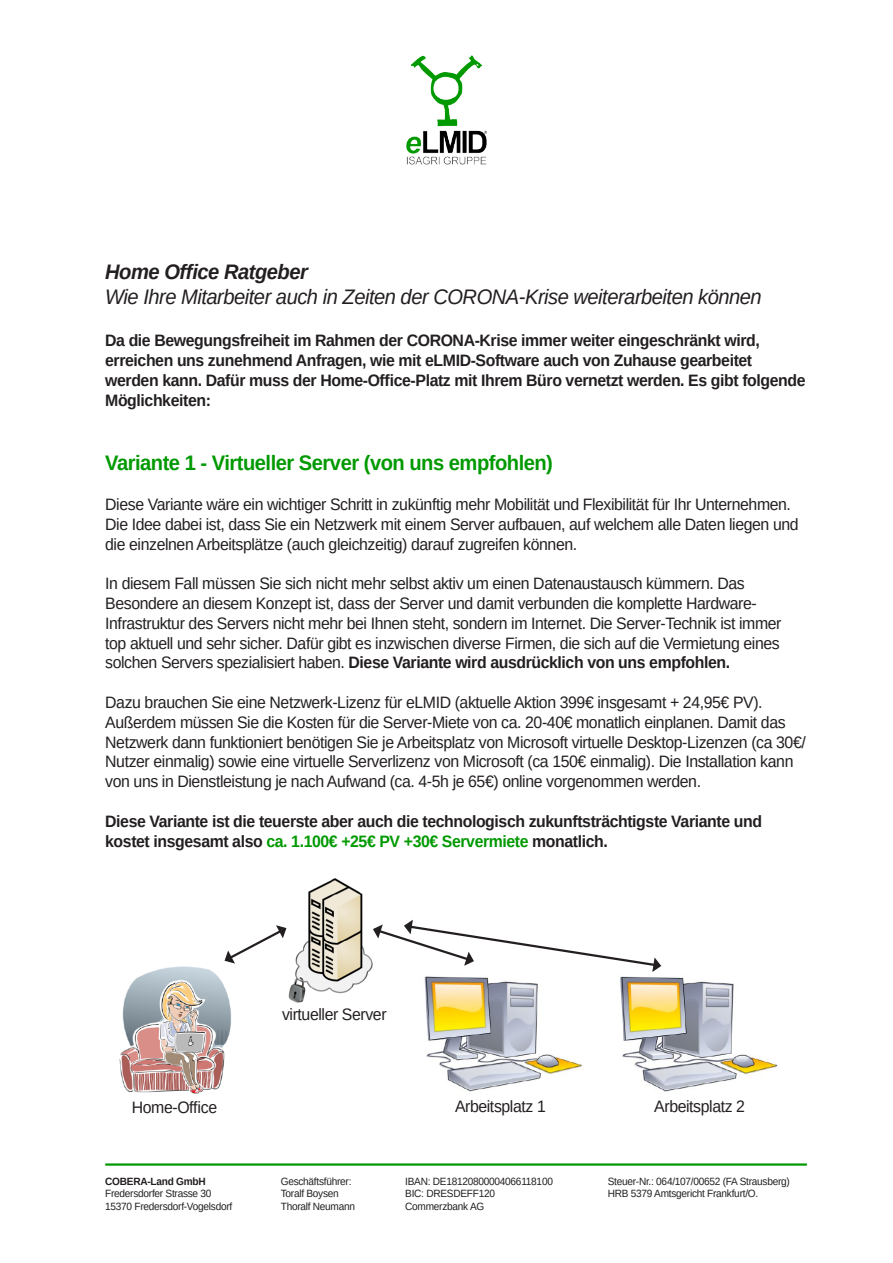
<style>
.page{position:relative;width:893px;height:1263px;background:#fff}
.page>*{position:absolute;margin:0;border:0;box-sizing:border-box;transform-origin:0 0}
.t1{font:italic 21px "Liberation Sans";letter-spacing:-.025em;color:#231f20;scale:.96 1}
.t2{font:700 21px "Liberation Sans";letter-spacing:-.025em;color:#090;scale:.96 1}
.t3{font:italic 700 21px "Liberation Sans";letter-spacing:-.025em;color:#231f20;scale:.96 1}
.t4{font:16.5px/19.8px "Liberation Sans";letter-spacing:-.025em;color:#231f20;scale:.96 1}
.t5{font:700 16.5px/19.8px "Liberation Sans";letter-spacing:-.025em;color:#231f20;scale:.96 1}
.t6{font:10.5px "Liberation Sans";letter-spacing:-.025em;color:#231f20;scale:.96 1}
.t7{font:700 10.5px "Liberation Sans";letter-spacing:-.025em;color:#231f20;scale:.96 1}
.s1{font-weight:700}
.s2{color:#090}
</style>
<div class="page">
<hr style="left:105px;top:1163px;width:702px;height:3px;background:#090">
<img style="left:406px;top:55px;width:81px;height:110px">
<img style="left:286px;top:878px;width:87px;height:125px">
<img style="left:119px;top:959px;width:116px;height:135px">
<img style="left:424px;top:976px;width:354px;height:116px">
<svg style="left:225px;top:925px;width:61px;height:38px"></svg>
<svg style="left:373px;top:920px;width:288px;height:52px"></svg>
<p class="t3" style="left:105px;top:257px;width:213px">Home Office Ratgeber</p>
<p class="t1" style="left:105px;top:283px;width:685px">Wie Ihre Mitarbeiter auch in Zeiten der CORONA-Krise weiterarbeiten können</p>
<p class="t5" style="left:105px;top:331px;width:731px">Da die Bewegungsfreiheit im Rahmen der CORONA-Krise immer weiter eingeschränkt wird, erreichen uns zunehmend Anfragen, wie mit eLMID-Software auch von Zuhause gearbeitet werden kann. Dafür muss der Home-Office-Platz mit Ihrem Büro vernetzt werden. Es gibt folgende Möglichkeiten:</p>
<p class="t2" style="left:105px;top:449px;width:468px">Variante 1 - Virtueller Server (von uns empfohlen)</p>
<p class="t4" style="left:105px;top:494px;width:724px">Diese Variante wäre ein wichtiger Schritt in zukünftig mehr Mobilität und Flexibilität für Ihr Unternehmen.<br>Die Idee dabei ist, dass Sie ein Netzwerk mit einem Server aufbauen, auf welchem alle Daten liegen und die einzelnen Arbeitsplätze (auch gleichzeitig) darauf zugreifen können.</p>
<p class="t4" style="left:105px;top:574px;width:706px">In diesem Fall müssen Sie sich nicht mehr selbst aktiv um einen Datenaustausch kümmern. Das Besondere an diesem Konzept ist, dass der Server und damit verbunden die komplette Hardware-Infrastruktur des Servers nicht mehr bei Ihnen steht, sondern im Internet. Die Server-Technik ist immer top aktuell und sehr sicher. Dafür gibt es inzwischen diverse Firmen, die sich auf die Vermietung eines solchen Servers spezialisiert haben. <span class="s1">Diese Variante wird ausdrücklich von uns empfohlen.</span></p>
<p class="t4" style="left:105px;top:692px;width:731px">Dazu brauchen Sie eine Netzwerk-Lizenz für eLMID (aktuelle Aktion 399€ insgesamt + 24,95€ PV).<br>Außerdem müssen Sie die Kosten für die Server-Miete von ca. 20-40€ monatlich einplanen. Damit das Netzwerk dann funktioniert benötigen Sie je Arbeitsplatz von Microsoft virtuelle Desktop-Lizenzen (ca 30€/ Nutzer einmalig) sowie eine virtuelle Serverlizenz von Microsoft (ca 150€ einmalig). Die Installation kann von uns in Dienstleistung je nach Aufwand (ca. 4-5h je 65€) online vorgenommen werden.</p>
<p class="t5" style="left:105px;top:811px;width:686px">Diese Variante ist die teuerste aber auch die technologisch zukunftsträchtigste Variante und kostet insgesamt also <span class="s2">ca. 1.100€ +25€ PV +30€ Servermiete</span> monatlich.</p>
<p class="t4" style="left:282px;top:1004px;width:110px">virtueller Server</p>
<p class="t4" style="left:132px;top:1097px;width:90px">Home-Office</p>
<p class="t4" style="left:455px;top:1096px;width:96px">Arbeitsplatz 1</p>
<p class="t4" style="left:654px;top:1096px;width:96px">Arbeitsplatz 2</p>
<p class="t7" style="left:105px;top:1174px;width:106px">COBERA-Land GmbH</p>
<p class="t6" style="left:281px;top:1174px;width:75px">Geschäftsführer:</p>
<p class="t6" style="left:405px;top:1174px;width:155px">IBAN: DE18120800004066118100</p>
<p class="t6" style="left:608px;top:1174px;width:191px">Steuer-Nr.: 064/107/00652 (FA Strausberg)</p>
<p class="t6" style="left:105px;top:1187px;width:112px">Fredersdorfer Strasse 30</p>
<p class="t6" style="left:281px;top:1187px;width:62px">Toralf Boysen</p>
<p class="t6" style="left:405px;top:1187px;width:95px">BIC: DRESDEFF120</p>
<p class="t6" style="left:608px;top:1187px;width:158px">HRB 5379 Amtsgericht Frankfurt/O.</p>
<p class="t6" style="left:105px;top:1199px;width:134px">15370 Fredersdorf-Vogelsdorf</p>
<p class="t6" style="left:281px;top:1199px;width:79px">Thoralf Neumann</p>
<p class="t6" style="left:405px;top:1199px;width:84px">Commerzbank AG</p>
</div>
